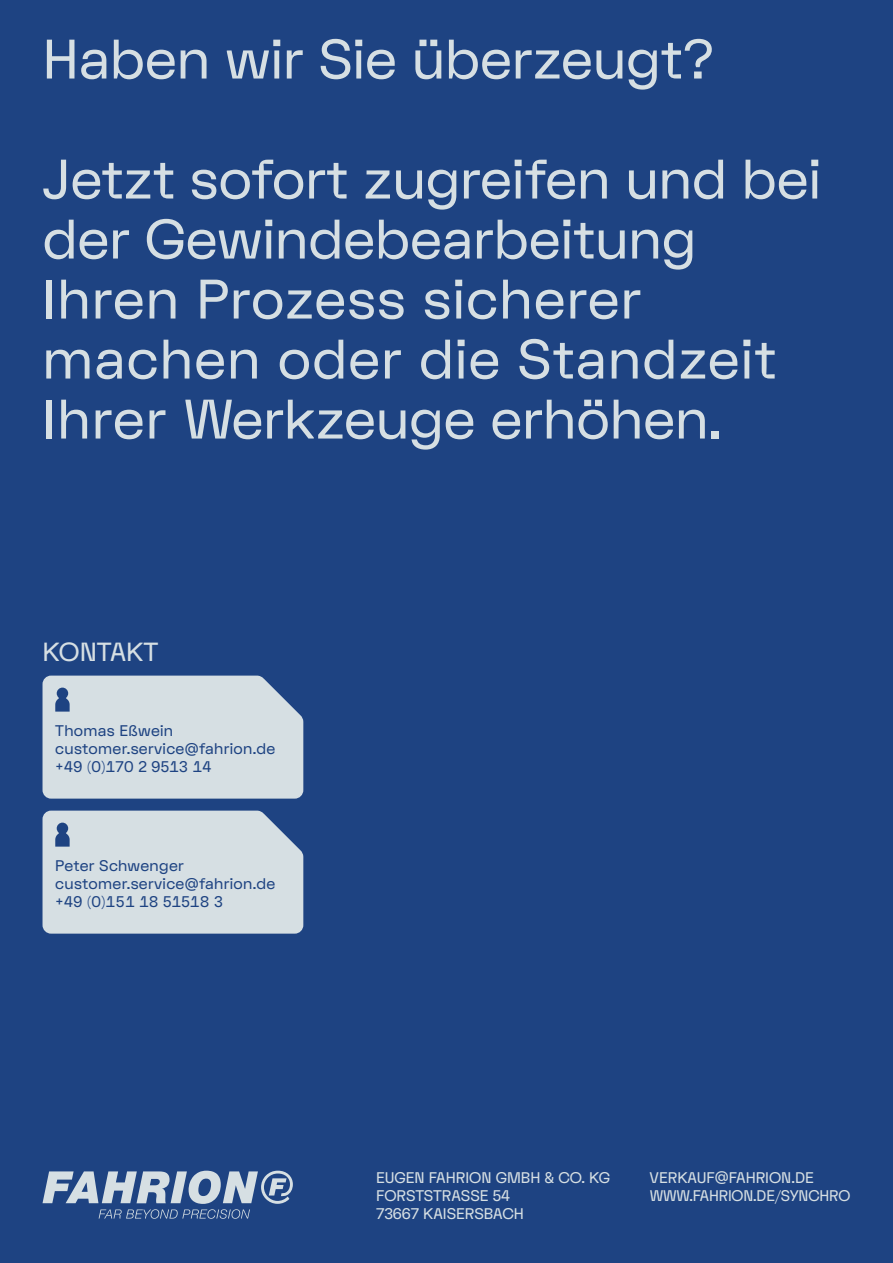
<style>
.page{position:relative;width:893px;height:1263px;background:#1e4382}
.page>*{position:absolute;margin:0;border:0;box-sizing:border-box;transform-origin:0 0}
.t1{font:54px/60px "FK Display Regular Alt";color:#d6dfe3}
.t2{font:25.5px "FK Display Regular Alt";color:#d6dfe3}
.t3{font:15px/18px "FK Display Regular Alt";letter-spacing:.02em;color:#1e4382}
.t4{font:15px/18px "FK Display Regular Alt";color:#d6dfe3}
</style>
<div class="page">
<svg style="left:43px;top:1171px;width:250px;height:48px"></svg>
<div style="left:43px;top:811px;width:260px;height:123px;background:#d6dfe3"></div>
<div style="left:43px;top:676px;width:260px;height:123px;background:#d6dfe3"></div>
<p class="t1" style="left:43px;top:27px;width:673px">Haben wir Sie überzeugt?</p>
<p class="t1" style="left:43px;top:147px;width:780px">Jetzt sofort zugreifen und bei der Gewindebearbeitung<br>Ihren Prozess sicherer machen oder die Standzeit<br>Ihrer Werkzeuge erhöhen.</p>
<p class="t2" style="left:43px;top:632px;width:117px">KONTAKT</p>
<p class="t3" style="left:55px;top:721px;width:222px">Thomas Eßwein customer.service@fahrion.de +49 (0)170 2 9513 14</p>
<p class="t3" style="left:55px;top:856px;width:222px">Peter Schwenger customer.service@fahrion.de +49 (0)151 18 51518 3</p>
<p class="t4" style="left:376px;top:1168px;width:236px">EUGEN FAHRION GMBH &amp; CO. KG<br>FORSTSTRASSE 54<br>73667 KAISERSBACH</p>
<p class="t4" style="left:650px;top:1168px;width:202px">VERKAUF@FAHRION.DE<br>WWW.FAHRION.DE/SYNCHRO</p>
</div>
